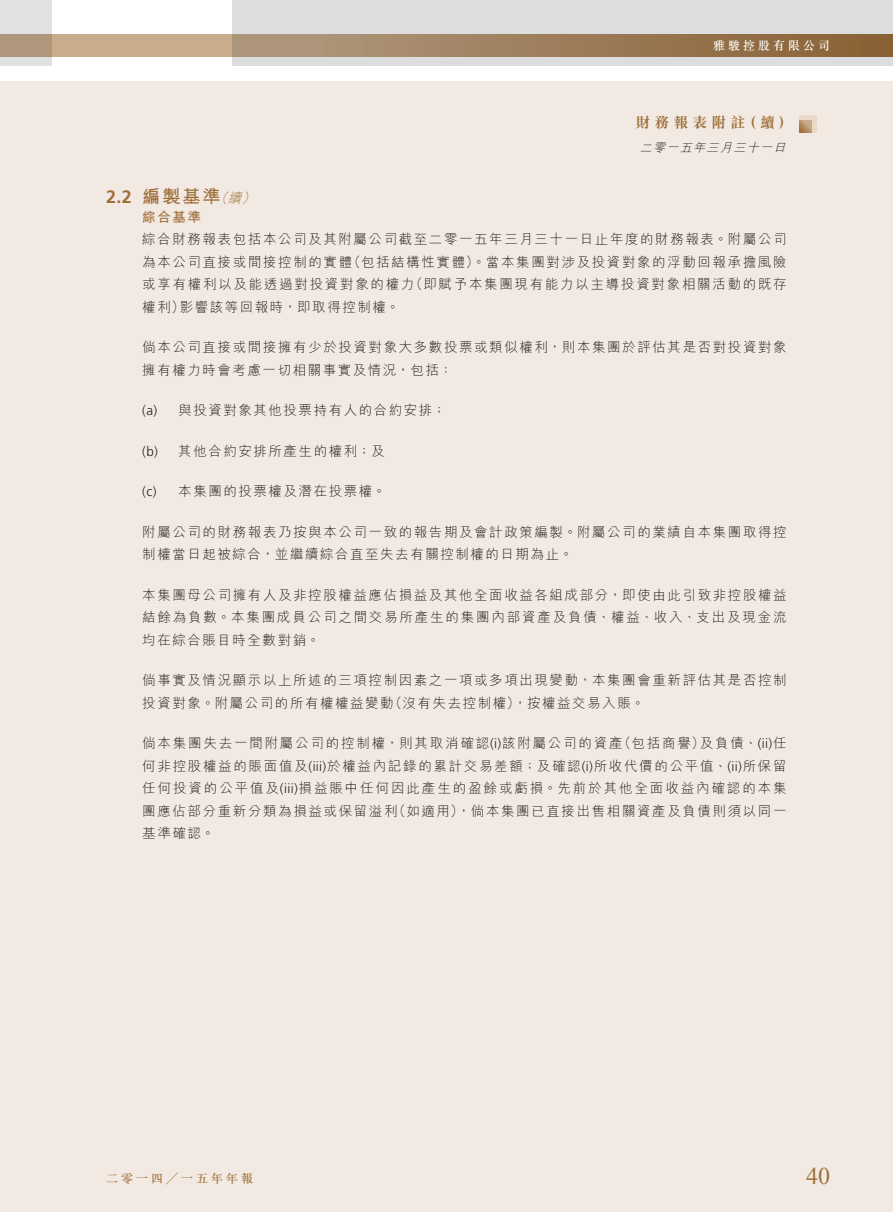
<style>
.page{position:relative;width:893px;height:1212px;background:#fff}
.page>*{position:absolute;margin:0;border:0;box-sizing:border-box;transform-origin:0 0}
.t1{font:24px "Times New Roman";color:#9f6f3a}
._03_H1{font:700 18px "M Hei HK";color:#9f6f3a}
._03_H1-2{font:700 18px "Frutiger LT Std";color:#9f6f3a}
.t2{font:700 15px "M Sung HK";letter-spacing:.265em;color:#9f6f3a}
._12___P2{font:300 13.5px/22.5px "M Hei HK";letter-spacing:.12em;color:#231f20}
._08____IN2{font:300 13.5px "M Hei HK";letter-spacing:.115em;color:#231f20}
._12___P2-2{font:300 13.5px "M Hei HK";letter-spacing:.14em;color:#231f20}
._08____IN2-2{font:300 13.5px "Frutiger LT Std";color:#231f20}
._04___H2{font:700 13.5px "M Hei HK";color:#9f6f3a}
._03_H1-3{font:italic 300 13.5px "M Hei HK";color:#9f6f3a}
.t3{font:italic 300 12px "M Hei HK";color:#231f20}
.t4{font:500 12px "M Sung HK";letter-spacing:.25em;color:#9f6f3a}
.t5{font:500 12px "M Sung HK";letter-spacing:.25em;color:#fff}
.s1{font-family:"Frutiger LT Std"}
</style>
<div class="page">
<div style="left:0;top:81px;width:893px;height:1131px;background:#f2eae2"></div>
<div style="left:232px;top:0;width:661px;height:66px;background:#dcdddf"></div>
<div style="left:0;top:34px;width:893px;height:22px;background:linear-gradient(to right,#cdb69b,#845d34)"></div>
<svg style="left:0;top:0;width:51px;height:66px;background:#cfc7be"></svg>
<div style="left:800px;top:115px;width:17px;height:17px;background:#e8d9c9"></div>
<svg style="left:800px;top:120px;width:12px;height:12px"></svg>
<p class="t5" style="left:713px;top:38px;width:118px">雅駿控股有限公司</p>
<p class="t2" style="left:636px;top:112px;width:112px">財務報表附註</p>
<p class="t2" style="left:742px;top:112px;width:51px">（續(</p>
<p class="t3" style="left:640px;top:139px;width:151px">二零一五年三月三十一日</p>
<p class="_03_H1-2" style="left:106px;top:186px;width:27px">2.2</p>
<p class="_03_H1" style="left:142px;top:183px;width:80px">編製基準</p>
<p class="_03_H1-3" style="left:228px;top:189px;width:20px">續</p>
<p class="_03_H1-3" style="left:214px;top:189px;width:20px">（</p>
<p class="_03_H1-3" style="left:242px;top:189px;width:20px">(</p>
<p class="_04___H2" style="left:142px;top:207px;width:60px">綜合基準</p>
<p class="_12___P2" style="left:142px;top:227px;width:646px;text-align:right">綜合財務報表包括本公司及其附屬公司截至二零一五年三月三十一日止年度的財務報表。附屬公司（包括結構性實體）。當本集團對涉及投資對象的浮動回報承擔風險</p>
<p class="_12___P2" style="left:142px;top:250px;width:211px">為本公司直接或間接控制的實體</p>
<p class="_12___P2" style="left:410px;top:272px;width:379px">（即賦予本集團現有能力以主導投資對象相關活動的既存</p>
<p class="_12___P2" style="left:180px;top:272px;width:236px;text-indent:-37px">或享有權利以及能透過對投資對象的權力影響該等回報時，即取得控制權。</p>
<p class="_12___P2" style="left:142px;top:295px;width:44px">權利）</p>
<p class="_12___P2" style="left:142px;top:335px;width:646px">倘本公司直接或間接擁有少於投資對象大多數投票或類似權利，則本集團於評估其是否對投資對象擁有權力時會考慮一切相關事實及情況，包括：</p>
<p class="_08____IN2" style="left:178px;top:401px;width:269px">與投資對象其他投票持有人的合約安排;</p>
<p class="_08____IN2-2" style="left:142px;top:403px;width:16px">a( )</p>
<p class="_08____IN2-2" style="left:142px;top:443px;width:17px">b( )</p>
<p class="_08____IN2" style="left:178px;top:441px;width:208px">其他合約安排所產生的權利；及</p>
<p class="_08____IN2" style="left:178px;top:482px;width:209px">本集團的投票權及潛在投票權。</p>
<p class="_08____IN2-2" style="left:142px;top:484px;width:16px">c( )</p>
<p class="_12___P2" style="left:142px;top:520px;width:646px">附屬公司的財務報表乃按與本公司一致的報告期及會計政策編製。附屬公司的業績自本集團取得控制權當日起被綜合，並繼續綜合直至失去有關控制權的日期為止。</p>
<p class="_12___P2" style="left:142px;top:583px;width:646px;text-align:justify">本集團母公司擁有人及非控股權益應佔損益及其他全面收益各組成部分，即使由此引致非控股權益結餘為負數。本集團成員公司之間交易所產生的集團內部資產及負債、權益、收入、支出及現金流均在綜合賬目時全數對銷。</p>
<p class="_12___P2" style="left:389px;top:668px;width:399px;text-indent:-247px">倘事實及情況顯示以上所述的三項控制因素之一項或多項出現變動，本集團會重新評估其是否控制（沒有失去控制權，）按權益交易入賬。</p>
<p class="_12___P2" style="left:142px;top:691px;width:253px">投資對象。附屬公司的所有權權益變動</p>
<p class="_12___P2" style="left:618px;top:731px;width:88px">（包括商譽）</p>
<p class="_12___P2" style="left:142px;top:731px;width:482px">倘本集團失去一間附屬公司的控制權，則其取消確認 <span class="s1">)i(</span> 該附屬公司的資產</p>
<p class="_12___P2" style="left:142px;top:754px;width:646px">何非控股權益的賬面值及<span class="s1">(iii)</span>於權益內記錄的累計交易差額；及確認 <span class="s1">)i(</span> 所收代價的公平值、<span class="s1">( )i i</span> 所保留</p>
<p class="_12___P2-2" style="left:142px;top:779px;width:646px">任何投資的公平值及<span class="s1">(iii)</span>損益賬中任何因此產生的盈餘或虧損。先前於其他全面收益內確認的本集</p>
<p class="_12___P2" style="left:393px;top:799px;width:395px">（如適用，）倘本集團已直接出售相關資產及負債則須以同一</p>
<p class="_12___P2" style="left:700px;top:731px;width:88px">及負債、 <span class="s1">(</span> 任<span class="s1">)i i</span></p>
<p class="_12___P2" style="left:142px;top:799px;width:257px">團應佔部分重新分類為損益或保留溢利基準確認。</p>
<p class="t4" style="left:106px;top:1170px;width:148px">二零一四╱一五年年報</p>
<p class="t1" style="left:806px;top:1159px;width:25px">40</p>
</div>
